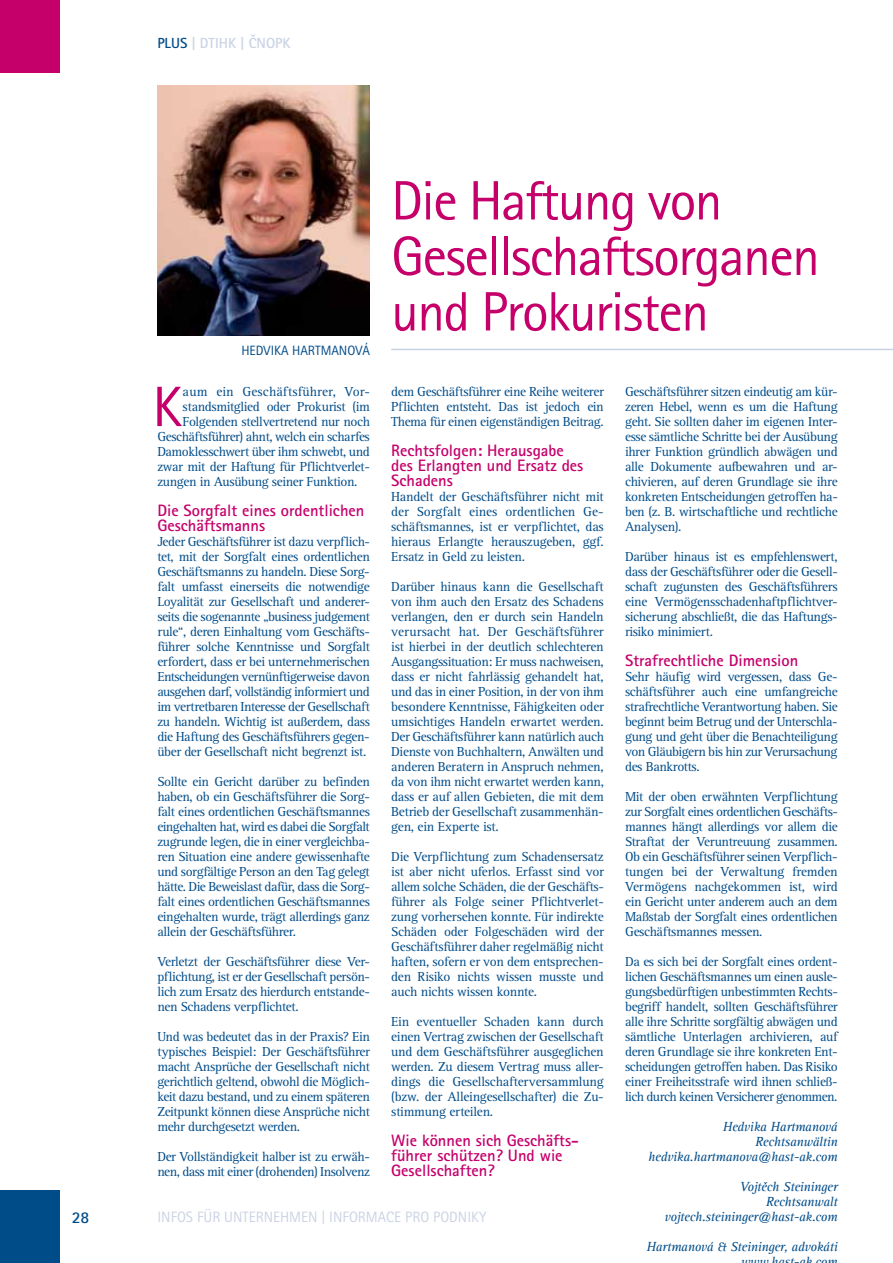
<style>
.page{position:relative;width:893px;height:1263px;background:#fff}
.page>*{position:absolute;margin:0;border:0;box-sizing:border-box;transform-origin:0 0}
.t1{font:57px "Rotis Sans Serif Std";color:#c5006b}
.t2{font:55.5px/55.5px "Rotis Sans Serif Std";letter-spacing:-.03em;color:#c5006b}
.t3{font:700 16.5px/15px "Rotis Sans Serif Std";color:#c5006b}
.t4{font:700 16.5px "Rotis Sans Serif Std";color:#004c89}
.t5{font:15px "Rotis Sans Serif Std";color:#cbd3e4}
.t6{font:700 14.7px "Rotis Sans Serif Std";color:#cbd3e4}
.t7{font:13.5px/15px "Rotis Serif TOT";letter-spacing:-.03em;color:#004c89;text-align:justify}
.t8{font:italic 13.5px/15px "Rotis Serif CE";letter-spacing:-.02em;color:#004c89;text-align:right}
.t9{font:13.5px "Rotis Serif TOT";letter-spacing:.005em;color:#004c89}
.t10{font:13.5px "Rotis Sans Serif Std";color:#004c89}
.s1{color:#004c89}
</style>
<div class="page">
<div style="left:0;top:1191px;width:60px;height:72px;background:#004c89"></div>
<div style="left:0;top:0;width:60px;height:72px;background:#c5006b"></div>
<hr style="left:391px;top:349px;width:502px;height:1px;background:#c8d1e3">
<img style="left:157px;top:85px;width:213px;height:250px">
<p class="t4" style="left:72px;top:1207px;width:19px">28</p>
<p class="t6" style="left:157px;top:34px;width:135px"><span class="s1">PLUS</span> | DTIHK | ČNOPK</p>
<p class="t10" style="left:241px;top:342px;width:68px">Hedvika Hartmano</p>
<p class="t10" style="left:355px;top:342px;width:16px">vá</p>
<h2 class="t2" style="left:391px;top:173px;width:430px">Die Haftung von<br>Gesellschaftsorganen und Prokuristen</h2>
<h1 class="t1" style="left:152px;top:373px;width:31px">K</h1>
<p class="t9" style="left:183px;top:384px;width:189px">aum ein Geschäftsführer, Vor-</p>
<p class="t7" style="left:183px;top:399px;width:189px">standsmitglied oder Prokurist (im</p>
<p class="t7" style="left:183px;top:414px;width:189px">Folgenden stellvertretend nur noch</p>
<p class="t7" style="left:157px;top:429px;width:214px">Geschäftsführer) ahnt, welch ein scharfes</p>
<p class="t7" style="left:157px;top:444px;width:214px">Damoklesschwert über ihm schwebt, und</p>
<p class="t7" style="left:157px;top:459px;width:214px">zwar mit der Haftung für Pflichtverlet-</p>
<p class="t7" style="left:157px;top:474px;width:202px">zungen in Ausübung seiner Funktion.</p>
<p class="t3" style="left:157px;top:503px;width:209px">Die Sorgfalt eines ordentlichen<br>Geschäftsmanns</p>
<p class="t7" style="left:157px;top:534px;width:214px">Jeder Geschäftsführer ist dazu verpflich&shy;tet, mit der Sorgfalt eines ordentlichen Geschäftsmanns zu handeln. Diese Sorg&shy;falt umfasst einerseits die notwendige Loyalität zur Gesellschaft und anderer&shy;seits die sogenannte „business judgement rule“, deren Einhaltung vom Geschäfts&shy;führer solche Kenntnisse und Sorgfalt erfordert, dass er bei unternehmerischen Entscheidungen vernünftigerweise davon ausgehen darf, vollständig informiert und im vertretbaren Interesse der Gesellschaft zu handeln. Wichtig ist außerdem, dass die Haftung des Geschäftsführers gegen&shy;über der Gesellschaft nicht begrenzt ist.</p>
<p class="t7" style="left:157px;top:774px;width:214px">Sollte ein Gericht darüber zu befinden haben, ob ein Geschäftsführer die Sorg&shy;falt eines ordentlichen Geschäftsmannes eingehalten hat, wird es dabei die Sorgfalt zugrunde legen, die in einer vergleichba&shy;ren Situation eine andere gewissenhafte und sorgfältige Person an den Tag gelegt hätte. Die Beweislast dafür, dass die Sorg&shy;falt eines ordentlichen Geschäftsmannes eingehalten wurde, trägt allerdings ganz allein der Geschäftsführer.</p>
<p class="t7" style="left:157px;top:954px;width:214px">Verletzt der Geschäftsführer diese Ver&shy;pflichtung, ist er der Gesellschaft persön&shy;lich zum Ersatz des hierdurch entstande&shy;nen Schadens verpflichtet.</p>
<p class="t7" style="left:157px;top:1029px;width:214px">Und was bedeutet das in der Praxis? Ein typisches Beispiel: Der Geschäftsführer macht Ansprüche der Gesellschaft nicht gerichtlich geltend, obwohl die Möglich&shy;keit dazu bestand, und zu einem späteren Zeitpunkt können diese Ansprüche nicht mehr durchgesetzt werden.</p>
<p class="t7" style="left:157px;top:1149px;width:214px">Der Vollständigkeit halber ist zu erwäh&shy;nen, dass mit einer (drohenden) Insolvenz</p>
<p class="t7" style="left:391px;top:384px;width:214px">dem Geschäftsführer eine Reihe weiterer Pflichten entsteht. Das ist jedoch ein Thema für einen eigenständigen Beitrag.</p>
<p class="t3" style="left:391px;top:443px;width:194px">Rechtsfolgen: Herausgabe des Erlangten und Ersatz des<br>Schadens</p>
<p class="t7" style="left:391px;top:489px;width:214px">Handelt der Geschäftsführer nicht mit der Sorgfalt eines ordentlichen Ge&shy;schäftsmannes, ist er verpflichtet, das hieraus Erlangte herauszugeben, ggf.<br>Ersatz in Geld zu leisten.</p>
<p class="t7" style="left:391px;top:579px;width:214px">Darüber hinaus kann die Gesellschaft von ihm auch den Ersatz des Schadens verlangen, den er durch sein Handeln verursacht hat. Der Geschäftsführer ist hierbei in der deutlich schlechteren Ausgangssituation: Er muss nachweisen, dass er nicht fahrlässig gehandelt hat, und das in einer Position, in der von ihm besondere Kenntnisse, Fähigkeiten oder umsichtiges Handeln erwartet werden.<br>Der Geschäftsführer kann natürlich auch Dienste von Buchhaltern, Anwälten und anderen Beratern in Anspruch nehmen, da von ihm nicht erwartet werden kann, dass er auf allen Gebieten, die mit dem Betrieb der Gesellschaft zusammenhän&shy;gen, ein Experte ist.</p>
<p class="t7" style="left:391px;top:849px;width:214px">Die Verpflichtung zum Schadensersatz ist aber nicht uferlos. Erfasst sind vor allem solche Schäden, die der Geschäfts&shy;führer als Folge seiner Pflichtverlet&shy;zung vorhersehen konnte. Für indirekte Schäden oder Folgeschäden wird der Geschäftsführer daher regelmäßig nicht haften, sofern er von dem entsprechen&shy;den Risiko nichts wissen musste und auch nichts wissen konnte.</p>
<p class="t7" style="left:391px;top:1014px;width:214px">Ein eventueller Schaden kann durch einen Vertrag zwischen der Gesellschaft und dem Geschäftsführer ausgeglichen werden. Zu diesem Vertrag muss aller&shy;dings die Gesellschafterversammlung (bzw. der Alleingesellschafter) die Zu&shy;stimmung erteilen.</p>
<p class="t3" style="left:391px;top:1133px;width:189px">Wie können sich Geschäfts&shy;führer schützen? Und wie<br>Gesellschaften?</p>
<p class="t5" style="left:157px;top:1208px;width:331px">INFOS FÜR UNTERNEHMEN | INFORMACE PRO PODNIKY</p>
<p class="t7" style="left:625px;top:384px;width:214px">Geschäftsführer sitzen eindeutig am kür&shy;zeren Hebel, wenn es um die Haftung geht. Sie sollten daher im eigenen Inter&shy;esse sämtliche Schritte bei der Ausübung ihrer Funktion gründlich abwägen und alle Dokumente aufbewahren und ar&shy;chivieren, auf deren Grundlage sie ihre konkreten Entscheidungen getroffen ha&shy;ben (z. B. wirtschaftliche und rechtliche Analysen).</p>
<p class="t7" style="left:625px;top:549px;width:214px">Darüber hinaus ist es empfehlenswert, dass der Geschäftsführer oder die Gesell&shy;schaft zugunsten des Geschäftsführers eine Vermögensschadenhaftpflichtver&shy;sicherung abschließt, die das Haftungs&shy;risiko minimiert.</p>
<p class="t3" style="left:625px;top:653px;width:175px">Strafrechtliche Dimension</p>
<p class="t7" style="left:625px;top:669px;width:214px">Sehr häufig wird vergessen, dass Ge&shy;schäftsführer auch eine umfangreiche strafrechtliche Verantwortung haben. Sie beginnt beim Betrug und der Unterschla&shy;gung und geht über die Benachteiligung von Gläubigern bis hin zur Verursachung des Bankrotts.</p>
<p class="t7" style="left:625px;top:789px;width:214px">Mit der oben erwähnten Verpflichtung zur Sorgfalt eines ordentlichen Geschäfts&shy;mannes hängt allerdings vor allem die Straftat der Veruntreuung zusammen.<br>Ob ein Geschäftsführer seinen Verpflich&shy;tungen bei der Verwaltung fremden Vermögens nachgekommen ist, wird ein Gericht unter anderem auch an dem Maßstab der Sorgfalt eines ordentlichen Geschäftsmannes messen.</p>
<p class="t7" style="left:625px;top:954px;width:214px">Da es sich bei der Sorgfalt eines ordent&shy;lichen Geschäftsmannes um einen ausle&shy;gungsbedürftigen unbestimmten Rechts&shy;begriff handelt, sollten Geschäftsführer alle ihre Schritte sorgfältig abwägen und sämtliche Unterlagen archivieren, auf deren Grundlage sie ihre konkreten Ent&shy;scheidungen getroffen haben. Das Risiko einer Freiheitsstrafe wird ihnen schließ&shy;lich durch keinen Versicherer genommen.</p>
<p class="t8" style="left:648px;top:1120px;width:191px">Hedvika Hartmanová<br>Rechtsanwältin hedvika.hartmanova@hast-ak.com</p>
<p class="t8" style="left:664px;top:1180px;width:175px">Vojtěch Steininger<br>Rechtsanwalt vojtech.steininger@hast-ak.com</p>
<p class="t8" style="left:771px;top:1240px;width:68px;text-align:left;text-indent:-125px">Hartmanová &amp; Steininger, advokáti h t-k</p>
</div>
